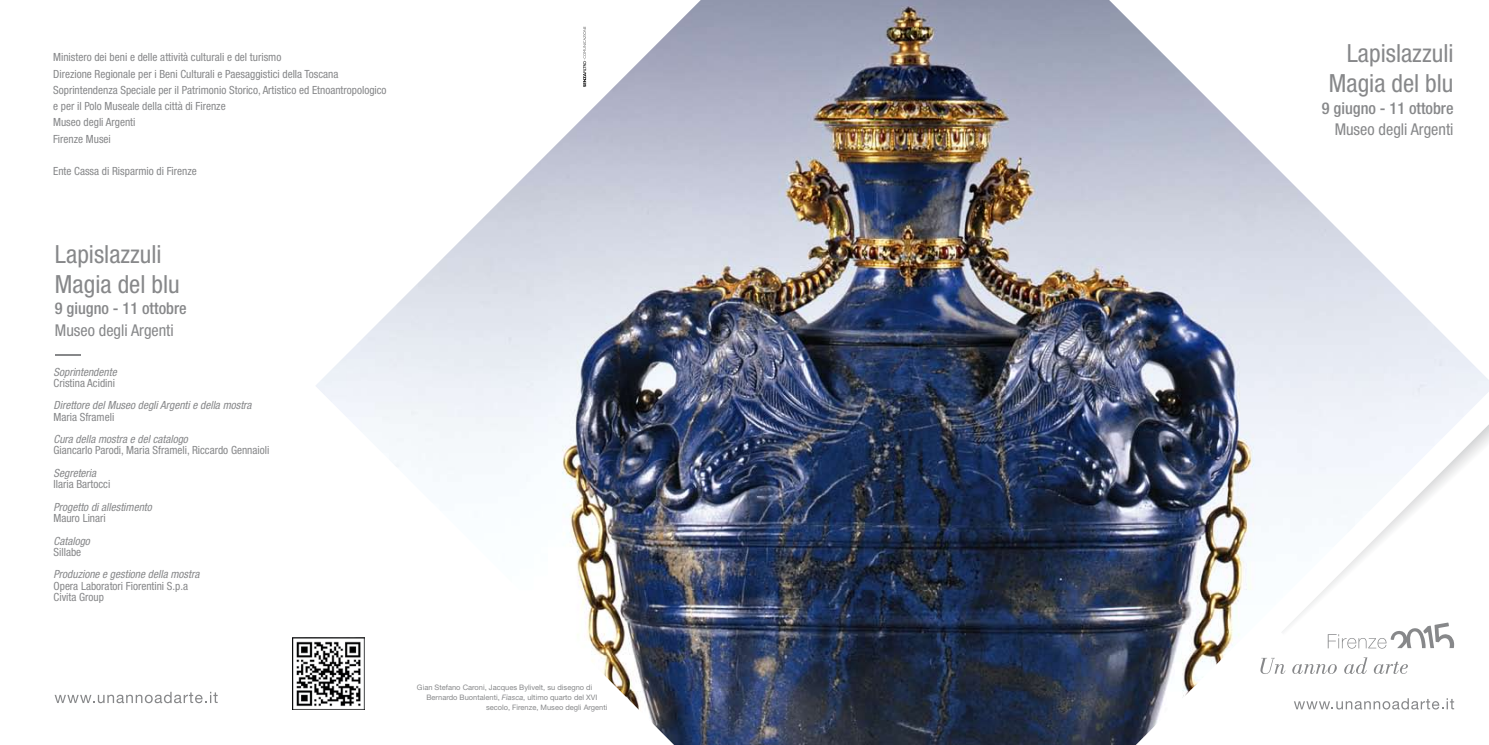
<style>
.page{position:relative;width:1489px;height:745px;background:#fff}
.page>*{position:absolute;margin:0;border:0;box-sizing:border-box;transform-origin:0 0}
.t1{font:condensed 25px/30.4px "Helvetica Neue LT Std";color:#87888a;text-align:right}
.t2{font:500 condensed 16.25px "Helvetica Neue LT Std";color:#87888a}
.t3{font:condensed 16.25px "Helvetica Neue LT Std";color:#87888a}
.t4{font:condensed 11.25px/16.2px "Helvetica Neue LT Std";color:#87888a}
.t5{font:italic condensed 11.25px "Helvetica Neue LT Std";color:#87888a}
.t6{font:7.5px "Helvetica Neue LT Std";color:#87888a}
.s1{font-style:italic}
</style>
<div class="page">
<img style="left:292px;top:0;width:1196px;height:744px">
<svg style="left:55px;top:691px;width:163px;height:11px"></svg>
<svg style="left:583px;top:27px;width:3px;height:60px"></svg>
<svg style="left:1293px;top:697px;width:160px;height:12px"></svg>
<svg style="left:1260px;top:622px;width:194px;height:51px"></svg>
<svg style="left:1280px;top:384px;width:208px;height:268px"></svg>
<hr style="left:55px;top:354px;width:26px;height:2px;background:#87888a">
<img style="left:292px;top:636px;width:72px;height:73px">
<p class="t4" style="left:53px;top:49px;width:335px">Ministero dei beni e delle attività culturali e del turismo<br>Direzione Regionale per i Beni Culturali e Paesaggistici della Toscana Soprintendenza Speciale per il Patrimonio Storico, Artistico ed Etnoantropologico e per il Polo Museale della città di Firenze<br>Museo degli Argenti<br>Firenze Musei</p>
<p class="t4" style="left:53px;top:163px;width:145px">Ente Cassa di Risparmio di Firenze</p>
<h1 class="t1" style="left:55px;top:238px;width:126px;text-align:left">Lapislazzuli<br>Magia del blu</h1>
<h2 class="t2" style="left:55px;top:298px;width:133px">9 giugno - 11 ottobre</h2>
<h2 class="t3" style="left:55px;top:320px;width:120px">Museo degli Argenti</h2>
<p class="t5" style="left:54px;top:365px;width:65px">Soprintendente</p>
<p class="t4" style="left:54px;top:374px;width:63px">Cristina Acidini</p>
<p class="t5" style="left:54px;top:398px;width:200px">Direttore del Museo degli Argenti e della mostra</p>
<p class="t4" style="left:54px;top:408px;width:62px">Maria Sframeli</p>
<p class="t5" style="left:54px;top:432px;width:136px">Cura della mostra e del catalogo</p>
<p class="t4" style="left:54px;top:442px;width:217px">Giancarlo Parodi, Maria Sframeli, Riccardo Gennaioli</p>
<p class="t5" style="left:54px;top:466px;width:44px">Segreteria</p>
<p class="t4" style="left:54px;top:475px;width:58px">Ilaria Bartocci</p>
<p class="t5" style="left:54px;top:500px;width:100px">Progetto di allestimento</p>
<p class="t4" style="left:54px;top:509px;width:54px">Mauro Linari</p>
<p class="t5" style="left:54px;top:533px;width:38px">Catalogo</p>
<p class="t4" style="left:54px;top:543px;width:29px">Sillabe</p>
<p class="t5" style="left:54px;top:567px;width:147px">Produzione e gestione della mostra</p>
<p class="t4" style="left:54px;top:579px;width:136px;line-height:11.2px">Opera Laboratori Fiorentini S.p.a<br>Civita Group</p>
<p class="t6" style="left:417px;top:682px;width:177px">Gian Stefano Caroni, Jacques Bylivelt, su disegno di</p>
<p class="t6" style="left:426px;top:692px;width:172px">Bernardo Buontalenti, <span class="s1">Fiasca</span>, ultimo quarto del XVI</p>
<p class="t6" style="left:486px;top:702px;width:123px">secolo, Firenze, Museo degli Argenti</p>
<h1 class="t1" style="left:1328px;top:38px;width:126px">Lapislazzuli<br>Magia del blu</h1>
<h2 class="t2" style="left:1321px;top:98px;width:133px">9 giugno - 11 ottobre</h2>
<h2 class="t3" style="left:1334px;top:120px;width:120px">Museo degli Argenti</h2>
</div>
